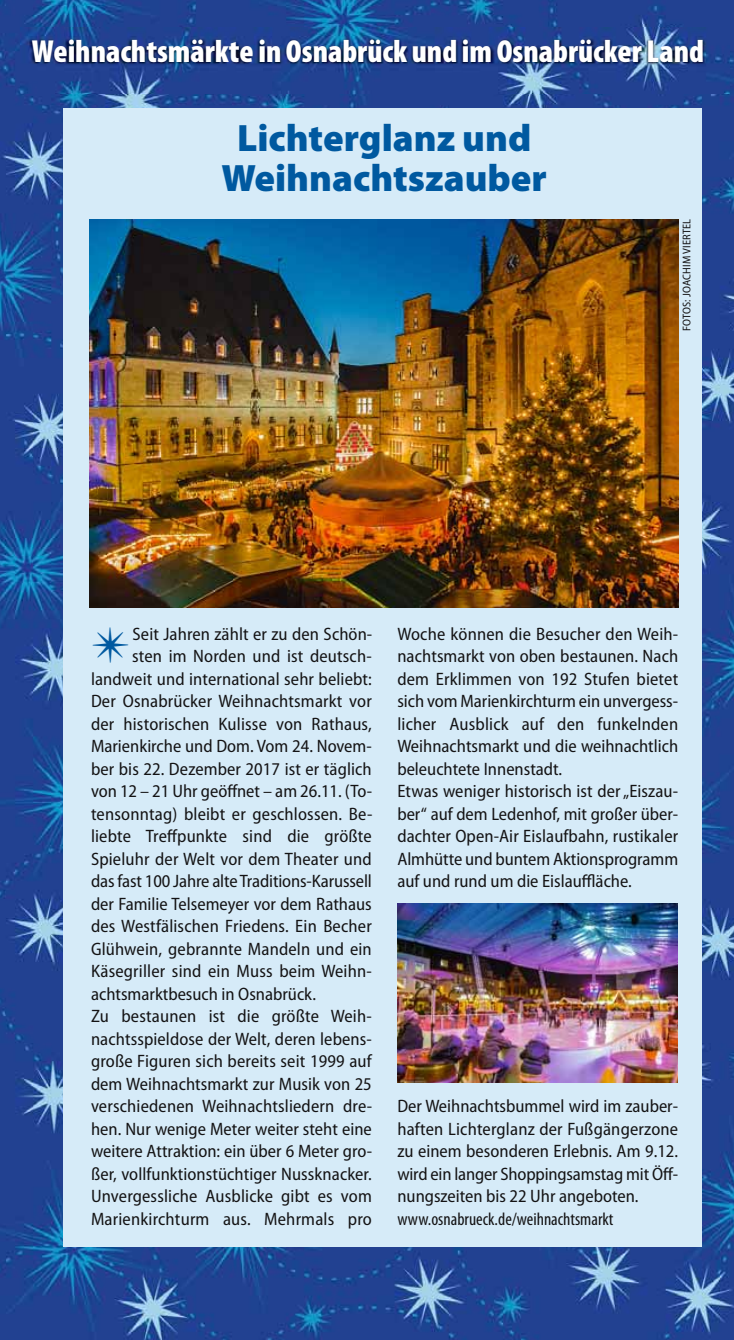
<style>
.page{position:relative;width:734px;height:1340px;background:#fff}
.page>*{position:absolute;margin:0;border:0;box-sizing:border-box;transform-origin:0 0}
.t1{font:900 38.25px/40.5px "Myriad Pro";color:#0059a0;text-align:center}
.t2{font:900 condensed 31.95px "Myriad Pro";color:#fff}
.t3{font:semi-condensed 18px/22.5px "Myriad Pro";letter-spacing:.005em;color:#141314}
.t4{font:semi-condensed 11.25px "Myriad Pro";letter-spacing:.02em;color:#141314}
.s1{font-stretch:condensed}
</style>
<div class="page">
<img style="left:0;top:0;width:733px;height:1339px">
<img style="left:20px;top:28px;width:709px;height:65px">
<div style="left:64px;top:108px;width:638px;height:1139px;background:#d6ebf8"></div>
<img style="left:89px;top:220px;width:589px;height:388px">
<img style="left:397px;top:903px;width:280px;height:179px">
<p class="t2" style="left:32px;top:40px;width:673px">Weihnachtsmärkte in Osnabrück und im Osnabrücker Land</p>
<p class="t1" style="left:221px;top:121px;width:327px">Lichterglanz und<br>Weihnachtszauber</p>
<p class="t4" style="left:682px;top:331px;width:114px;rotate:-90deg">FOTOS: JOACHIM VIERTEL</p>
<p class="t3" style="left:133px;top:624px;width:241px">Seit Jahren zählt er zu den Schön-</p>
<p class="t3" style="left:132px;top:646px;width:241px">sten im Norden und ist deutsch-</p>
<p class="t3" style="left:91px;top:669px;width:282px">landweit und international sehr beliebt:</p>
<p class="t3" style="left:91px;top:691px;width:282px">Der Osnabrücker Weihnachtsmarkt vor</p>
<p class="t3" style="left:91px;top:714px;width:282px">der historischen Kulisse von Rathaus,</p>
<p class="t3" style="left:91px;top:736px;width:282px">Marienkirche und Dom. Vom 24. Novem-</p>
<p class="t3" style="left:91px;top:759px;width:282px">ber bis 22. Dezember 2017 ist er täglich</p>
<p class="t3" style="left:91px;top:781px;width:282px">von 12 – 21 Uhr geöffnet – am 26.11. (To-</p>
<p class="t3" style="left:91px;top:804px;width:283px">tensonntag) bleibt er geschlossen. Be-</p>
<p class="t3" style="left:91px;top:826px;width:282px">liebte Treffpunkte sind die größte</p>
<p class="t3" style="left:91px;top:849px;width:282px">Spieluhr der Welt vor dem Theater und</p>
<p class="t3" style="left:91px;top:871px;width:282px">das fast 100 Jahre alte Traditions-Karussell</p>
<p class="t3" style="left:91px;top:894px;width:282px">der Familie Telsemeyer vor dem Rathaus</p>
<p class="t3" style="left:91px;top:916px;width:282px">des Westfälischen Friedens. Ein Becher</p>
<p class="t3" style="left:91px;top:939px;width:282px">Glühwein, gebrannte Mandeln und ein</p>
<p class="t3" style="left:91px;top:961px;width:282px">Käsegriller sind ein Muss beim Weihn-</p>
<p class="t3" style="left:91px;top:984px;width:226px">achtsmarktbesuch in Osna brück.</p>
<p class="t3" style="left:91px;top:1006px;width:282px">Zu bestaunen ist die größte Weih -</p>
<p class="t3" style="left:91px;top:1029px;width:282px">nachtsspieldose der Welt, deren lebens-</p>
<p class="t3" style="left:91px;top:1051px;width:282px">große Figuren sich bereits seit 1999 auf</p>
<p class="t3" style="left:91px;top:1074px;width:282px">dem Weihnachtsmarkt zur Musik von 25</p>
<p class="t3" style="left:91px;top:1096px;width:283px">verschiedenen Weihnachtsliedern dre-</p>
<p class="t3" style="left:91px;top:1119px;width:282px">hen. Nur wenige Meter weiter steht eine</p>
<p class="t3" style="left:91px;top:1141px;width:282px">weitere Attraktion: ein über 6 Meter gro-</p>
<p class="t3" style="left:91px;top:1164px;width:282px">ßer, vollfunktionstüchtiger Nussknacker.</p>
<p class="t3" style="left:91px;top:1186px;width:282px">Unvergessliche Ausblicke gibt es vom</p>
<p class="t3" style="left:91px;top:1209px;width:282px">Marienkirchturm aus. Mehrmals pro</p>
<p class="t3" style="left:397px;top:624px;width:282px">Woche können die Besucher den Weih - nachtsmarkt von oben bestaunen. Nach dem Erklimmen von 192 Stufen bietet sich vom Marienkirchturm ein unvergess&shy;licher Ausblick auf den funkelnden Weihnachtsmarkt und die weih nachtlich beleuchtete Innenstadt.<br>Etwas weniger historisch ist der „Eiszau&shy;ber“ auf dem Ledenhof, mit großer über&shy;dachter Open-Air Eislaufbahn, rustikaler Almhütte und buntem Aktionsprogramm auf und rund um die Eislauffläche.</p>
<p class="t3" style="left:397px;top:1096px;width:282px">Der Weihnachtsbummel wird im zauber&shy;haften Lichterglanz der Fußgängerzone zu einem besonderen Erlebnis. Am 9.12. wird ein langer Shoppingsamstag mit Öff&shy;nungszeiten bis 22 Uhr angeboten. <span class="s1">www.osnabrueck.de/weihnachtsmarkt</span></p>
</div>
